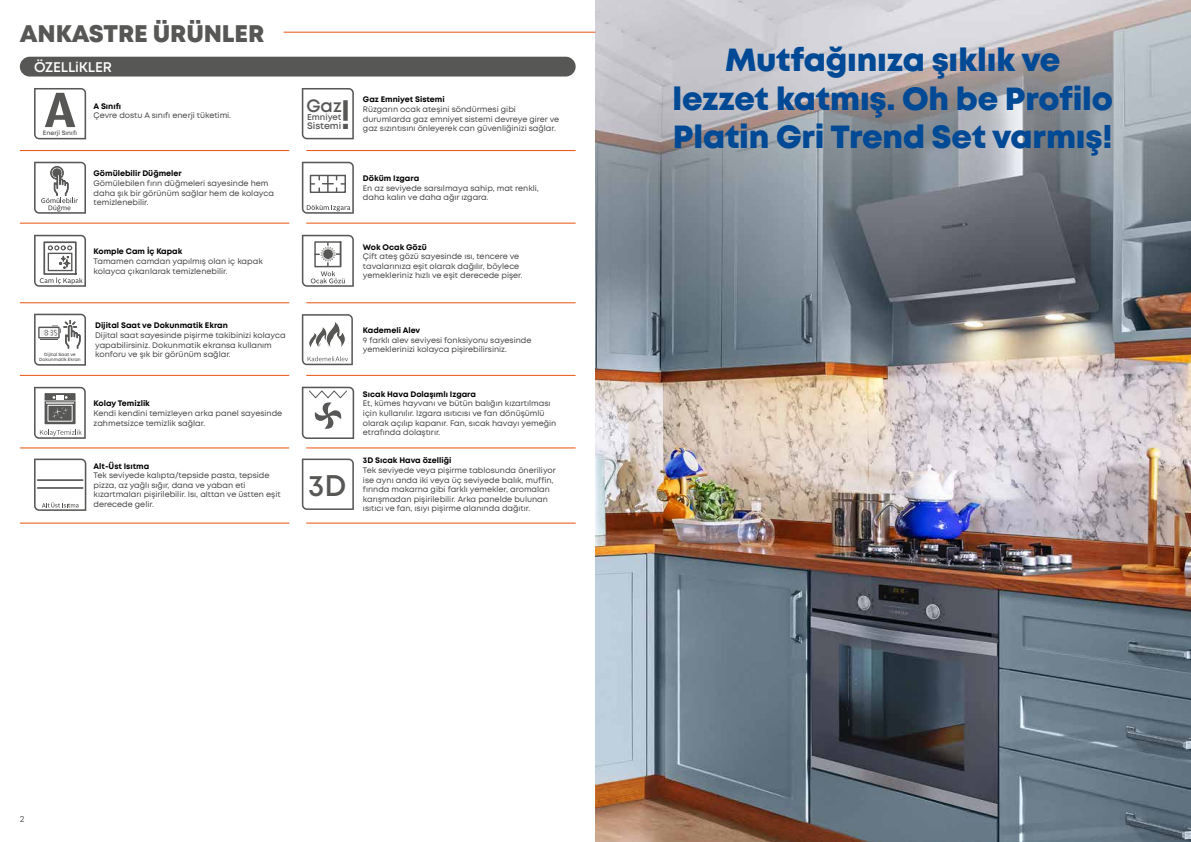
<style>
.page{position:relative;width:1191px;height:842px;background:#fff}
.page>*{position:absolute;margin:0;border:0;box-sizing:border-box;transform-origin:0 0}
.t1{font:600 40px "Mont";color:#575756}
.t2{font:800 32px/38.4px "Mont";letter-spacing:-.005em;color:#004994;text-align:center}
.t3{font:600 29.8px "Mont";color:#575756}
.t4{font:800 24px "Mont";letter-spacing:-.005em;color:#575756}
.t5{font:600 17.9px "Mont";color:#575756}
.t6{font:600 14px "Mont";letter-spacing:-.005em;color:#fff}
.t7{font:600 9.4px "Mont";color:#575756}
.t8{font:9px "Mont";color:#646363}
.t9{font:600 8.5px "Mont";letter-spacing:-.005em;color:#575756}
.t10{font:8px/9.6px "Mont";color:#454444}
.t11{font:700 8px "Mont";color:#000}
.t12{font:600 6.2px "Mont";color:#575756}
.t13{font:600 4.5px "Mont";color:#575756}
</style>
<div class="page">
<img style="left:595px;top:0;width:596px;height:842px">
<div style="left:20px;top:57px;width:555px;height:20px;background:#575756;border-radius:10px"></div>
<svg style="left:302px;top:459px;width:52px;height:51px"></svg>
<svg style="left:34px;top:88px;width:52px;height:51px"></svg>
<hr style="left:283px;top:32px;width:312px;height:1px;background:#e9530e">
<svg style="left:302px;top:88px;width:52px;height:51px"></svg>
<svg style="left:302px;top:162px;width:52px;height:52px"></svg>
<svg style="left:302px;top:235px;width:52px;height:52px"></svg>
<div style="left:323px;top:249px;width:10px;height:10px;background:#575756;border-radius:50%"></div>
<hr style="left:20px;top:150px;width:269px;height:1px;background:#e9530e">
<hr style="left:306px;top:150px;width:269px;height:1px;background:#e9530e">
<hr style="left:20px;top:223px;width:269px;height:1px;background:#e9530e">
<hr style="left:306px;top:223px;width:269px;height:1px;background:#e9530e">
<hr style="left:20px;top:302px;width:269px;height:1px;background:#e9530e">
<hr style="left:306px;top:302px;width:269px;height:1px;background:#e9530e">
<hr style="left:20px;top:375px;width:269px;height:1px;background:#e9530e">
<hr style="left:306px;top:375px;width:269px;height:1px;background:#e9530e">
<hr style="left:20px;top:447px;width:269px;height:1px;background:#e9530e">
<hr style="left:306px;top:447px;width:269px;height:1px;background:#e9530e">
<hr style="left:20px;top:523px;width:269px;height:1px;background:#e9530e">
<hr style="left:306px;top:523px;width:269px;height:1px;background:#e9530e">
<svg style="left:34px;top:162px;width:52px;height:52px"></svg>
<svg style="left:34px;top:235px;width:52px;height:52px"></svg>
<svg style="left:34px;top:387px;width:52px;height:52px"></svg>
<svg style="left:302px;top:314px;width:51px;height:51px"></svg>
<svg style="left:302px;top:387px;width:52px;height:52px"></svg>
<svg style="left:34px;top:314px;width:52px;height:52px"></svg>
<svg style="left:34px;top:459px;width:52px;height:52px"></svg>
<h3 class="t4" style="left:20px;top:18px;width:246px">ANKASTRE ÜRÜNLER</h3>
<h3 class="t6" style="left:34px;top:58px;width:79px">ÖZELLiKLER</h3>
<p class="t12" style="left:43px;top:129px;width:36px">Enerji Sınıfı</p>
<p class="t11" style="left:94px;top:101px;width:29px">A Sınıfı</p>
<p class="t10" style="left:94px;top:111px;width:139px">Çevre dostu A sınıfı enerji tüketimi.</p>
<p class="t11" style="left:94px;top:168px;width:90px">Gömülebilir Düğmeler</p>
<p class="t10" style="left:94px;top:178px;width:182px">Gömülebilen fırın düğmeleri sayesinde hem daha şık bir görünüm sağlar hem de kolayca temizlenebilir.</p>
<p class="t11" style="left:94px;top:246px;width:90px">Komple Cam İç Kapak</p>
<p class="t10" style="left:94px;top:256px;width:171px">Tamamen camdan yapılmış olan iç kapak kolayca çıkarılarak temizlenebilir.</p>
<p class="t11" style="left:95px;top:320px;width:134px">Dijital Saat ve Dokunmatik Ekran</p>
<p class="t10" style="left:95px;top:330px;width:192px">Dijital saat sayesinde pişirme takibinizi kolayca yapabilirsiniz. Dokunmatik ekransa kullanım</p>
<p class="t13" style="left:44px;top:352px;width:33px">Dijital Saat ve</p>
<p class="t10" style="left:95px;top:350px;width:137px">konforu ve şık bir görünüm sağlar.</p>
<p class="t13" style="left:39px;top:357px;width:43px">Dokunmatik Ekran</p>
<p class="t11" style="left:94px;top:398px;width:58px">Kolay Temizlik</p>
<p class="t10" style="left:94px;top:408px;width:190px">Kendi kendini temizleyen arka panel sayesinde zahmetsizce temizlik sağlar.</p>
<p class="t11" style="left:94px;top:461px;width:57px">Alt-Üst Isıtma</p>
<p class="t10" style="left:94px;top:471px;width:188px">Tek seviyede kalıpta/tepside pasta, tepside pizza, az yağlı sığır, dana ve yaban eti kızartmaları pişirilebilir. Isı, alttan ve üstten eşit derecede gelir.</p>
<h3 class="t5" style="left:306px;top:95px;width:37px">Gaz</h3>
<h1 class="t1" style="left:340px;top:89px;width:13px">!</h1>
<p class="t9" style="left:307px;top:111px;width:36px">Emniyet</p>
<p class="t7" style="left:307px;top:120px;width:36px">Sistemi</p>
<p class="t11" style="left:363px;top:94px;width:83px">Gaz Emniyet Sistemi</p>
<p class="t10" style="left:363px;top:104px;width:198px">Rüzgarın ocak ateşini söndürmesi gibi durumlarda gaz emniyet sistemi devreye girer ve gaz sızıntısını önleyerek can güvenliğinizi sağlar.</p>
<p class="t11" style="left:363px;top:173px;width:58px">Döküm Izgara</p>
<p class="t10" style="left:363px;top:183px;width:177px">En az seviyede sarsılmaya sahip, mat renkli, daha kalın ve daha ağır ızgara.</p>
<p class="t11" style="left:363px;top:241px;width:65px">Wok Ocak Gözü</p>
<p class="t10" style="left:363px;top:252px;width:161px">Çift ateş gözü sayesinde ısı, tencere ve tavalarınıza eşit olarak dağılır, böylece yemekleriniz hızlı ve eşit derecede pişer.</p>
<h3 class="t3" style="left:308px;top:466px;width:40px">3D</h3>
<p class="t11" style="left:363px;top:325px;width:59px">Kademeli Alev</p>
<p class="t10" style="left:363px;top:335px;width:170px">9 farklı alev seviyesi fonksiyonu sayesinde yemeklerinizi kolayca pişirebilirsiniz.</p>
<p class="t11" style="left:363px;top:389px;width:114px">Sıcak Hava Dolaşımlı Izgara</p>
<p class="t10" style="left:363px;top:399px;width:195px">Et, kümes hayvanı ve bütün balığın kızartılması için kullanılır. Izgara ısıtıcısı ve fan dönüşümlü olarak açılıp kapanır. Fan, sıcak havayı yemeğin etrafında dolaştırır.</p>
<p class="t11" style="left:363px;top:455px;width:90px">3D Sıcak Hava özelliği</p>
<p class="t10" style="left:363px;top:465px;width:194px">Tek seviyede veya pişirme tablosunda öneriliyor ise aynı anda iki veya üç seviyede balık, muffin, fırında makarna gibi farklı yemekler, aromaları karışmadan pişirilebilir. Arka panelde bulunan ısıtıcı ve fan, ısıyı pişirme alanında dağıtır.</p>
<h2 class="t2" style="left:672px;top:41px;width:442px">Mutfağınıza şıklık ve<br>lezzet katmış. Oh be Profilo<br>Platin Gri Trend Set varmış!</h2>
<p class="t8" style="left:20px;top:813px;width:6px">2</p>
</div>
